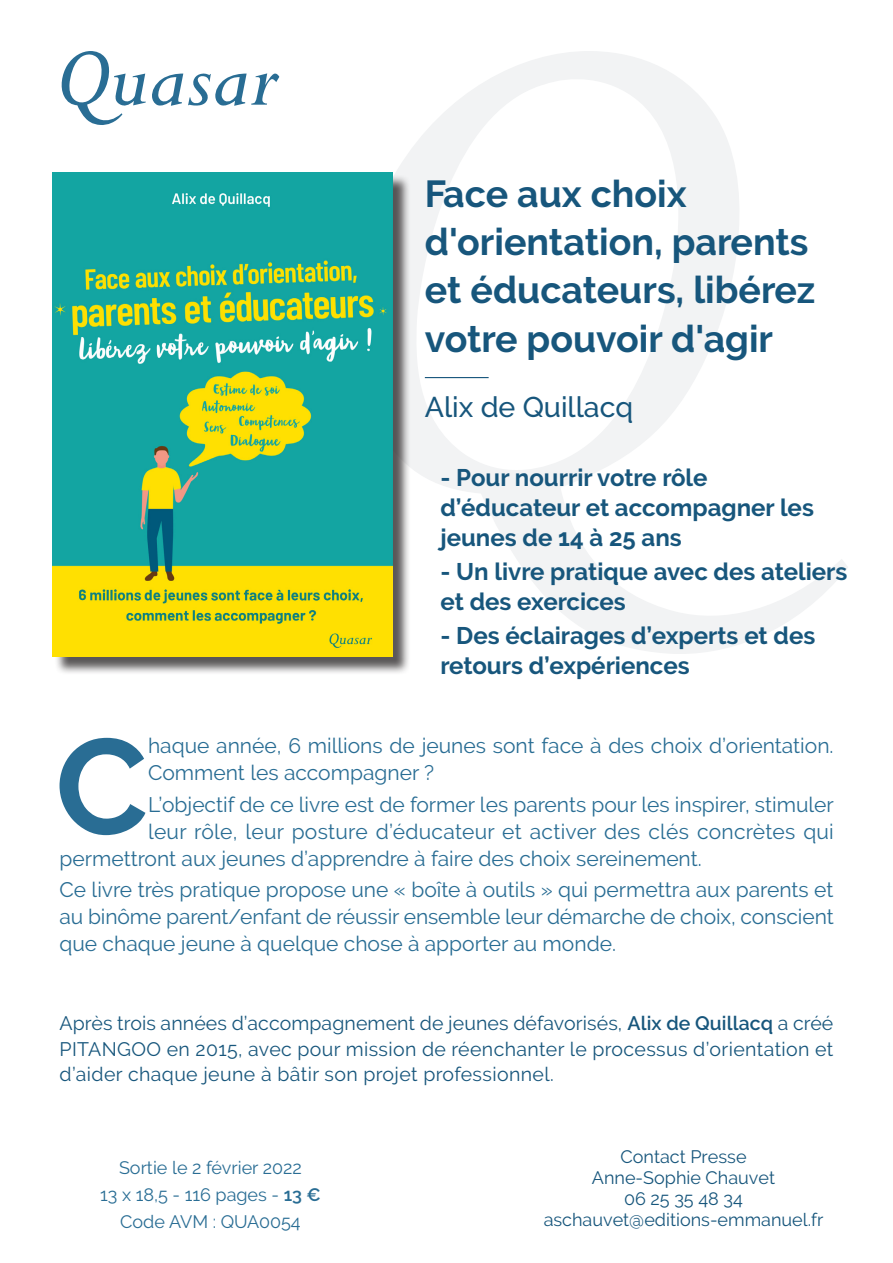
<style>
.page{position:relative;width:893px;height:1263px;background:#fff}
.page>*{position:absolute;margin:0;border:0;box-sizing:border-box;transform-origin:0 0}
._05_Texte_courant{font:700 135.15px "Raleway";color:#296d94}
._01_Titre_livre{font:700 37.5px/48px "Raleway";color:#17567c}
._03_Auteur{font:500 28.5px "Raleway";color:#17567c}
._04_Points_clés{font:700 24px/30px "Raleway";color:#17567c}
._05_Texte_courant-2{font:21px/27px "Raleway";color:#296d94}
._06_Texte_auteur{font:19.5px/25.5px "Raleway";letter-spacing:.02em;color:#17567c;text-align:justify}
._07_info_technique{font:18px "Raleway";color:#17567c}
._07_info_technique-2{font:18px "Raleway";color:#296d94}
.s1{font-weight:600}
</style>
<div class="page">
<svg style="left:392px;top:51px;width:456px;height:603px"></svg>
<svg style="left:61px;top:51px;width:85px;height:74px"></svg>
<svg style="left:152px;top:73px;width:127px;height:33px"></svg>
<hr style="left:425px;top:377px;width:64px;height:1px;background:#17567c">
<div style="left:54px;top:174px;width:357px;height:501px;background:#231f20;opacity:.75"></div>
<img style="left:52px;top:172px;width:340px;height:484px">
<p class="_01_Titre_livre" style="left:425px;top:170px;width:392px">Face aux choix d'orientation, parents et éducateurs, libérez votre pouvoir d'agir</p>
<p class="_03_Auteur" style="left:425px;top:391px;width:210px">Alix de Quillacq</p>
<p class="_04_Points_clés" style="left:440px;top:462px;width:375px">- Pour nourrir votre rôle d’éducateur et accompagner les jeunes de 14 à 25 ans</p>
<p class="_04_Points_clés" style="left:440px;top:556px;width:408px">- Un livre pratique avec des ateliers et des exercices</p>
<p class="_04_Points_clés" style="left:440px;top:621px;width:376px">- Des éclairages d’experts et des retours d’expériences</p>
<p class="_05_Texte_courant" style="left:55px;top:709px;width:94px">C</p>
<p class="_05_Texte_courant-2" style="left:148px;top:732px;width:687px">haque année, 6 millions de jeunes sont face à des choix d’orientation.<br>Comment les accompagner ?</p>
<p class="_05_Texte_courant-2" style="left:148px;top:791px;width:687px">L’objectif de ce livre est de former les parents pour les inspirer, stimuler</p>
<p class="_05_Texte_courant-2" style="left:148px;top:818px;width:687px">leur rôle, leur posture d’éducateur et activer des clés concrètes qui</p>
<p class="_05_Texte_courant-2" style="left:60px;top:845px;width:644px">permettront aux jeunes d’apprendre à faire des choix sereinement.</p>
<p class="_05_Texte_courant-2" style="left:60px;top:876px;width:776px;text-align:justify">Ce livre très pratique propose une « boîte à outils » qui permettra aux parents et au binôme parent/enfant de réussir ensemble leur démarche de choix, conscient que chaque jeune à quelque chose à apporter au monde.</p>
<p class="_06_Texte_auteur" style="left:60px;top:1011px;width:775px">Après trois années d’accompagnement de jeunes défavorisés, <span class="s1">Alix de Quillacq</span> a créé PITANGOO en 2015, avec pour mission de réenchanter le processus d’orientation et d’aider chaque jeune à bâtir son projet professionnel.</p>
<p class="_07_info_technique-2" style="left:119px;top:1157px;width:184px">Sortie le 2 février 2022</p>
<p class="_07_info_technique-2" style="left:100px;top:1184px;width:222px">13 x 18,5 - 116 pages - <span class="s1">13 €</span></p>
<p class="_07_info_technique-2" style="left:120px;top:1211px;width:182px">Code AVM : QUA0054</p>
<p class="_07_info_technique" style="left:620px;top:1146px;width:128px">Contact Presse</p>
<p class="_07_info_technique" style="left:592px;top:1167px;width:185px">Anne-Sophie Chauvet</p>
<p class="_07_info_technique" style="left:624px;top:1188px;width:120px">06 25 35 48 34</p>
<p class="_07_info_technique" style="left:544px;top:1209px;width:281px">aschauvet@editions-emmanuel.fr</p>
</div>
